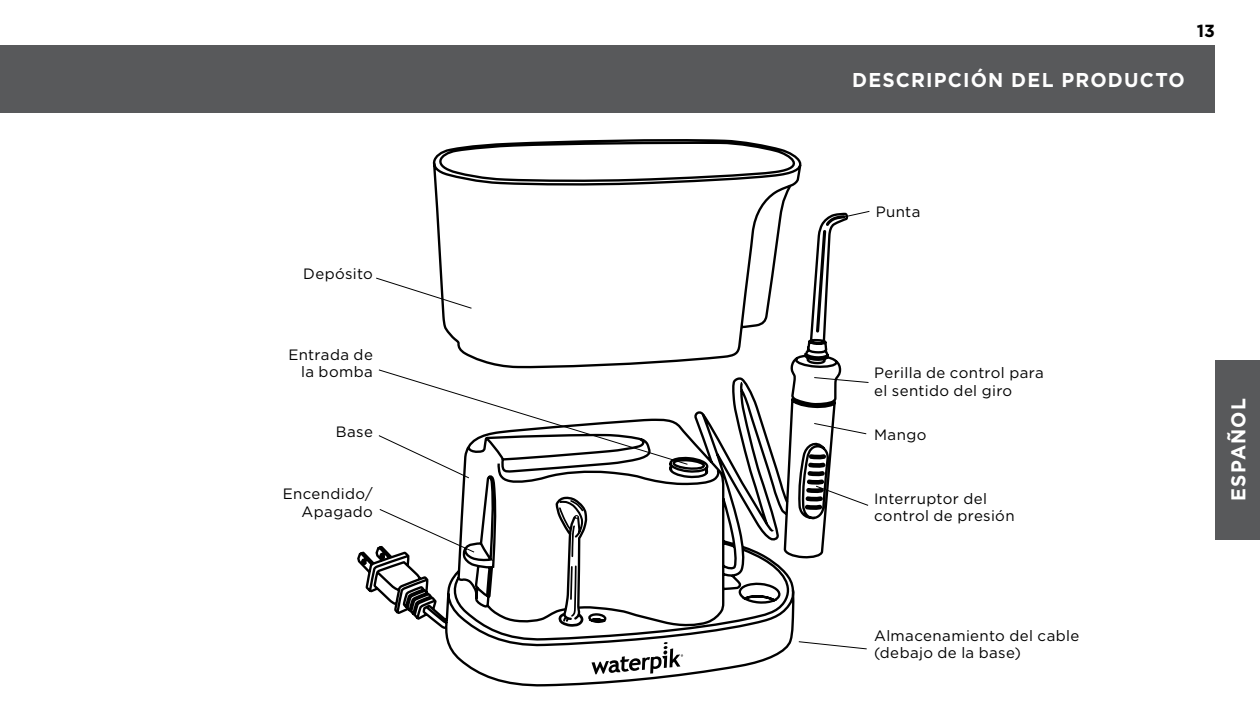
<style>
.page{position:relative;width:1260px;height:720px;background:#fff}
.page>*{position:absolute;margin:0;border:0;box-sizing:border-box;transform-origin:0 0}
.t1{font:700 20px "Gotham";letter-spacing:.065em;color:#fff;scale:.96 1}
.t2{font:700 17.5px "Gotham";color:#000}
.t3{font:15px/17.5px "Gotham";letter-spacing:.025em;color:#000}
</style>
<div class="page">
<div style="left:1215px;top:360px;width:45px;height:180px;background:#58595b"></div>
<div style="left:0;top:45px;width:1215px;height:67px;background:#58595b"></div>
<svg style="left:357px;top:139px;width:485px;height:547px"></svg>
<svg style="left:554px;top:495px;width:129px;height:189px"></svg>
<svg style="left:375px;top:277px;width:98px;height:32px"></svg>
<svg style="left:379px;top:508px;width:96px;height:45px"></svg>
<svg style="left:814px;top:210px;width:56px;height:124px"></svg>
<svg style="left:813px;top:422px;width:54px;height:13px"></svg>
<svg style="left:813px;top:377px;width:56px;height:7px"></svg>
<svg style="left:815px;top:485px;width:54px;height:22px"></svg>
<svg style="left:378px;top:369px;width:311px;height:110px"></svg>
<svg style="left:798px;top:641px;width:69px;height:9px"></svg>
<p class="t3" style="left:303px;top:265px;width:71px">Depósito</p>
<p class="t3" style="left:288px;top:346px;width:86px;text-align:right">Entrada de la bomba</p>
<p class="t3" style="left:336px;top:423px;width:39px">Base</p>
<p class="t3" style="left:283px;top:485px;width:92px;text-align:right">Encendido/<br>Apagado</p>
<h1 class="t1" style="left:852px;top:68px;width:348px">DESCRIPCIÓN DEL PRODUCTO</h1>
<p class="t2" style="left:1197px;top:21px;width:20px">13</p>
<p class="t3" style="left:876px;top:203px;width:46px">Punta</p>
<p class="t3" style="left:874px;top:364px;width:171px">Perilla de control para el sentido del giro</p>
<p class="t3" style="left:874px;top:426px;width:54px">Mango</p>
<p class="t3" style="left:874px;top:489px;width:142px">Interruptor del control de presión</p>
<p class="t3" style="left:874px;top:626px;width:207px">Almacenamiento del cable (debajo de la base)</p>
<h1 class="t1" style="left:1227px;top:501px;width:109px;rotate:-90deg">ESPAÑOL</h1>
</div>
